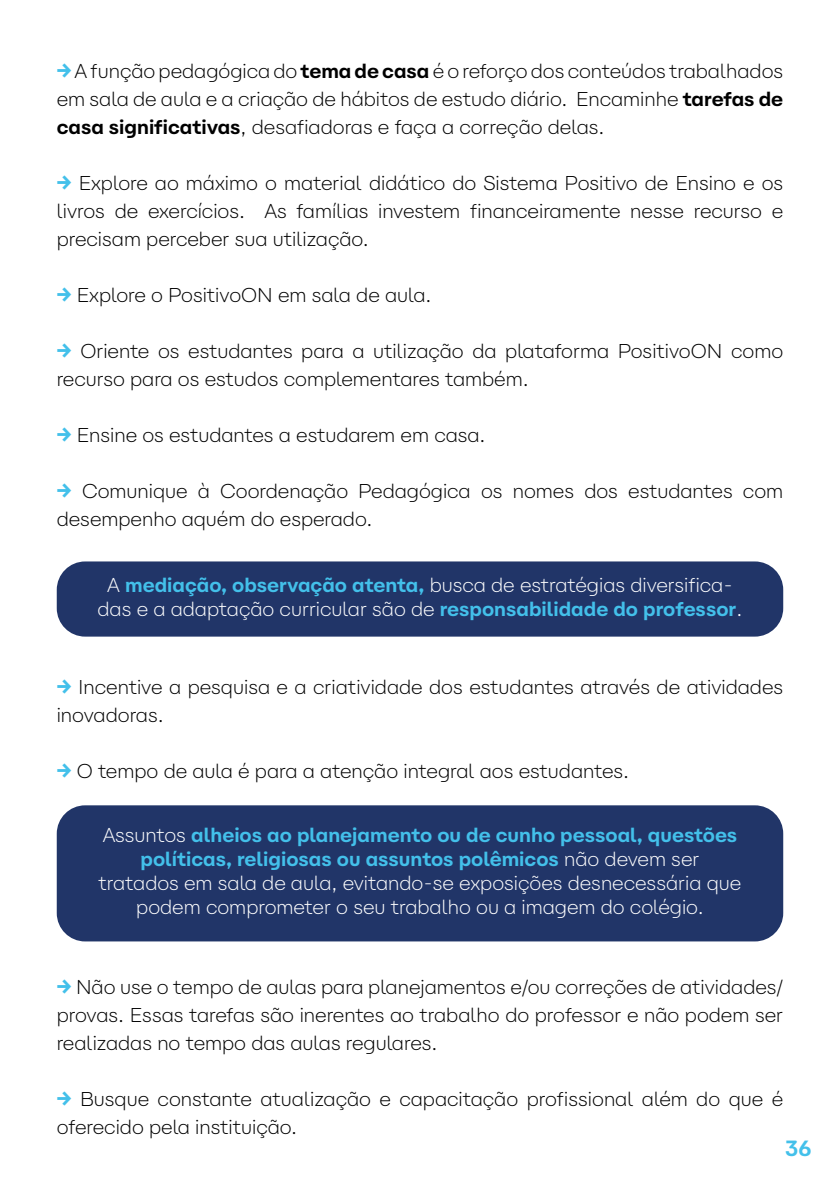
<style>
.page{position:relative;width:840px;height:1191px;background:#fff}
.page>*{position:absolute;margin:0;border:0;box-sizing:border-box;transform-origin:0 0}
.t1{font:700 22px "Carbona";color:#43c0ea}
.t2{font:300 20px/28px "Carbona";color:#000}
.t3{font:300 20px/24px "Carbona";color:#fff;text-align:center}
.s1{font-weight:700;font-size:22px;color:#43c0ea}
.s2{font-weight:700}
.s3{font-weight:700;color:#43c0ea}
</style>
<div class="page">
<div style="left:57px;top:805px;width:725px;height:136px;background:#213568;border-radius:28px"></div>
<div style="left:57px;top:561px;width:725px;height:75px;background:#213568;border-radius:28px"></div>
<p class="t2" style="left:57px;top:57px;width:727px;text-align:justify"><span class="s1">→</span> A função pedagógica do <span class="s2">tema de casa</span> é o reforço dos conteúdos trabalhados em sala de aula e a criação de hábitos de estudo diário. Encaminhe <span class="s2">tarefas de casa significativas</span>, desafiadoras e faça a correção delas.</p>
<p class="t2" style="left:57px;top:169px;width:727px;text-align:justify"><span class="s1">→</span> Explore ao máximo o material didático do Sistema Positivo de Ensino e os livros de exercícios. As famílias investem financeiramente nesse recurso e precisam perceber sua utilização.</p>
<p class="t2" style="left:57px;top:281px;width:376px"><span class="s1">→</span> Explore o PositivoON em sala de aula.</p>
<p class="t2" style="left:57px;top:337px;width:727px"><span class="s1">→</span> Oriente os estudantes para a utilização da plataforma PositivoON como recurso para os estudos complementares também.</p>
<p class="t2" style="left:57px;top:421px;width:430px"><span class="s1">→</span> Ensine os estudantes a estudarem em casa.</p>
<p class="t2" style="left:57px;top:477px;width:727px"><span class="s1">→</span> Comunique à Coordenação Pedagógica os nomes dos estudantes com desempenho aquém do esperado.</p>
<p class="t3" style="left:97px;top:572px;width:646px">A <span class="s3">mediação, observação atenta,</span> busca de estratégias diversifica&shy;das e a adaptação curricular são de <span class="s3">responsabilidade do professor</span>.</p>
<p class="t2" style="left:57px;top:672px;width:727px"><span class="s1">→</span> Incentive a pesquisa e a criatividade dos estudantes através de atividades inovadoras.</p>
<p class="t2" style="left:57px;top:756px;width:573px"><span class="s1">→</span> O tempo de aula é para a atenção integral aos estudantes.</p>
<p class="t3" style="left:98px;top:823px;width:644px">Assuntos <span class="s3">alheios ao planejamento ou de cunho pessoal, questões políticas, religiosas ou assuntos polêmicos</span> não devem ser tratados em sala de aula, evitando-se exposições desnecessária que podem comprometer o seu trabalho ou a imagem do colégio.</p>
<p class="t2" style="left:57px;top:972px;width:727px;text-align:justify"><span class="s1">→</span> Não use o tempo de aulas para planejamentos e/ou correções de atividades/ provas. Essas tarefas são inerentes ao trabalho do professor e não podem ser realizadas no tempo das aulas regulares.</p>
<p class="t2" style="left:57px;top:1084px;width:727px"><span class="s1">→</span> Busque constante atualização e capacitação profissional além do que é oferecido pela instituição.</p>
<p class="t1" style="left:784px;top:1134px;width:28px">36</p>
</div>
